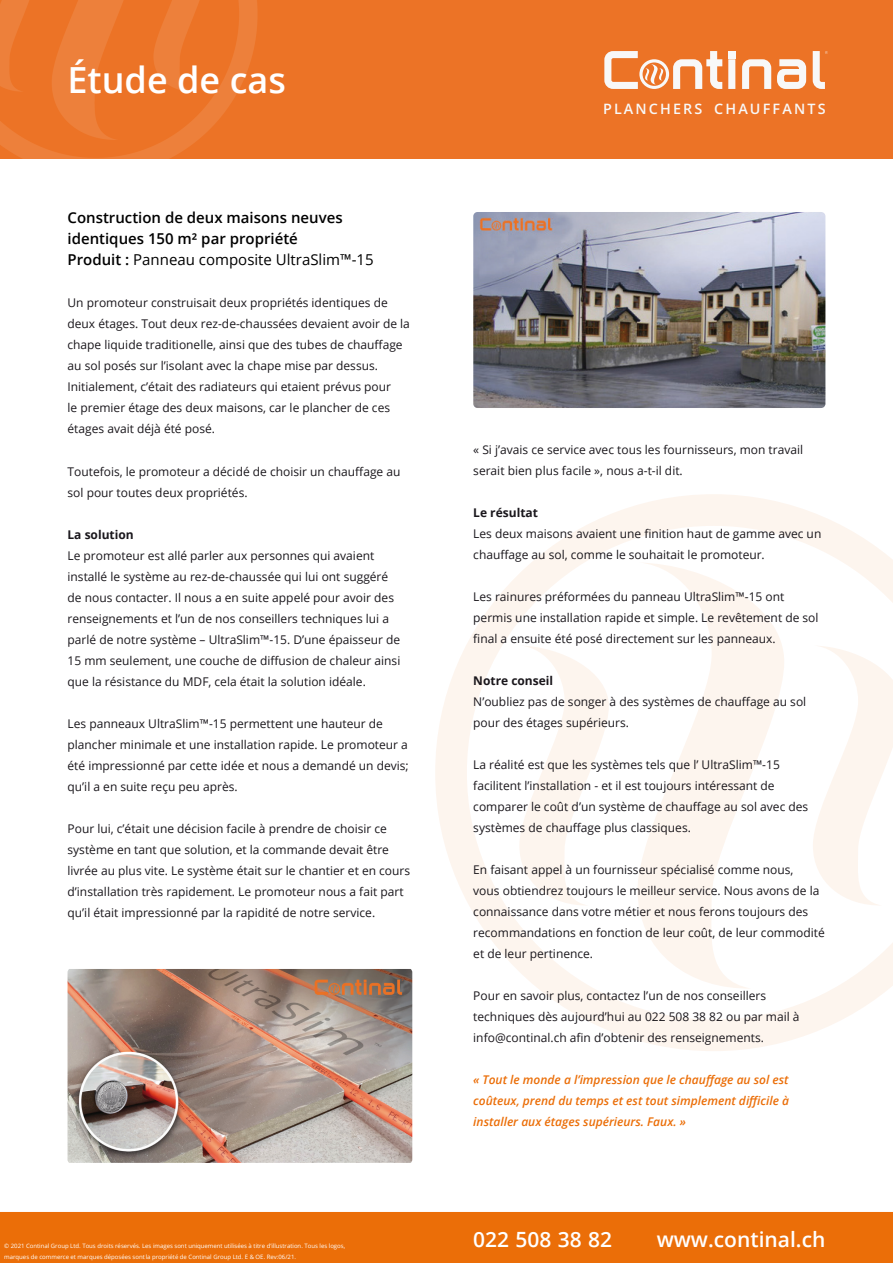
<style>
.page{position:relative;width:893px;height:1263px;background:#fff}
.page>*{position:absolute;margin:0;border:0;box-sizing:border-box;transform-origin:0 0}
.t1{font:600 36px "Open Sans";color:#fff}
.t2{font:600 21px "Open Sans";color:#fff}
.t3{font:600 15px/21px "Open Sans";color:#000}
.t4{font:15px "Open Sans";color:#000}
.t5{font:600 14.4px "Open Sans";letter-spacing:.15em;color:#f8f8f8}
.t6{font:12px/21px "Open Sans";color:#1a171c}
.t7{font:italic 600 12px/21px "Open Sans";color:#eb6e08;text-align:justify}
.t8{font:700 12px "Open Sans";color:#1a171c}
.t9{font:6px/10.5px "Open Sans";color:#fff}
.s1{font-weight:600}
</style>
<div class="page">
<svg style="left:435px;top:494px;width:458px;height:557px"></svg>
<svg style="left:519px;top:645px;width:90px;height:261px"></svg>
<svg style="left:637px;top:562px;width:147px;height:428px"></svg>
<svg style="left:813px;top:645px;width:80px;height:261px"></svg>
<div style="left:0;top:1212px;width:893px;height:51px;background:#eb6e08"></div>
<div style="left:0;top:0;width:893px;height:159px;background:#ec7326"></div>
<img style="left:68px;top:969px;width:344px;height:194px">
<img style="left:473px;top:212px;width:352px;height:196px">
<svg style="left:742px;top:59px;width:29px;height:30px"></svg>
<svg style="left:777px;top:59px;width:29px;height:30px"></svg>
<div style="left:728px;top:59px;width:7px;height:30px;background:#f8f8f8"></div>
<div style="left:728px;top:51px;width:7px;height:7px;background:#f8f8f8"></div>
<svg style="left:604px;top:51px;width:118px;height:38px"></svg>
<svg style="left:813px;top:51px;width:15px;height:38px"></svg>
<p class="t1" style="left:68px;top:55px;width:220px">Étude de cas</p>
<p class="t3" style="left:68px;top:207px;width:277px">Construction de deux maisons neuves identiques 150 m² par propriété</p>
<p class="t4" style="left:68px;top:250px;width:308px"><span class="s1">Produit :</span> Panneau composite UltraSlim™-15</p>
<p class="t6" style="left:68px;top:292px;width:344px">Un promoteur construisait deux propriétés identiques de deux étages. Tout deux rez-de-chaussées devaient avoir de la chape liquide traditionelle, ainsi que des tubes de chauffage au sol posés sur l’isolant avec la chape mise par dessus.</p>
<p class="t6" style="left:68px;top:376px;width:325px;text-align:justify">Initialement, c’était des radiateurs qui etaient prévus pour le premier étage des deux maisons, car le plancher de ces étages avait déjà été posé.</p>
<p class="t6" style="left:68px;top:460px;width:334px">Toutefois, le promoteur a décidé de choisir un chauffage au sol pour toutes deux propriétés.</p>
<p class="t8" style="left:68px;top:526px;width:68px">La solution</p>
<p class="t6" style="left:68px;top:544px;width:334px">Le promoteur est allé parler aux personnes qui avaient installé le système au rez-de-chaussée qui lui ont suggéré de nous contacter. Il nous a en suite appelé pour avoir des renseignements et l’un de nos conseillers techniques lui a parlé de notre système – UltraSlim™-15. D’une épaisseur de 15 mm seulement, une couche de diffusion de chaleur ainsi que la résistance du MDF, cela était la solution idéale.</p>
<p class="t6" style="left:68px;top:712px;width:343px">Les panneaux UltraSlim™-15 permettent une hauteur de plancher minimale et une installation rapide. Le promoteur a été impressionné par cette idée et nous a demandé un devis; qu’il a en suite reçu peu après.</p>
<p class="t6" style="left:68px;top:817px;width:344px">Pour lui, c’était une décision facile à prendre de choisir ce système en tant que solution, et la commande devait être livrée au plus vite. Le système était sur le chantier et en cours d’installation très rapidement. Le promoteur nous a fait part qu’il était impressionné par la rapidité de notre service.</p>
<p class="t9" style="left:4px;top:1241px;width:342px">© 2021 Continal Group Ltd. Tous droits réservés. Les images sont uniquement utilisées à titre d’illustration. Tous les logos, marques de commerce et marques déposées sontla propriété de Continal Group Ltd. E &amp; OE. Rev:06/21.</p>
<p class="t5" style="left:603px;top:99px;width:224px">PLANCHERS CHAUFFANTS</p>
<p class="t6" style="left:473px;top:438px;width:331px">« Si j’avais ce service avec tous les fournisseurs, mon travail serait bien plus facile », nous a-t-il dit.</p>
<p class="t8" style="left:473px;top:504px;width:66px">Le résultat</p>
<p class="t6" style="left:473px;top:522px;width:350px">Les deux maisons avaient une finition haut de gamme avec un chauffage au sol, comme le souhaitait le promoteur.</p>
<p class="t6" style="left:473px;top:585px;width:347px">Les rainures préformées du panneau UltraSlim™-15 ont permis une installation rapide et simple. Le revêtement de sol final a ensuite été posé directement sur les panneaux.</p>
<p class="t8" style="left:473px;top:672px;width:81px">Notre conseil</p>
<p class="t6" style="left:473px;top:690px;width:335px">N’oubliez pas de songer à des systèmes de chauffage au sol pour des étages supérieurs.</p>
<p class="t6" style="left:473px;top:753px;width:337px">La réalité est que les systèmes tels que l’ UltraSlim™-15 facilitent l’installation - et il est toujours intéressant de comparer le coût d’un système de chauffage au sol avec des systèmes de chauffage plus classiques.</p>
<p class="t6" style="left:473px;top:858px;width:353px">En faisant appel à un fournisseur spécialisé comme nous,<br>vous obtiendrez toujours le meilleur service. Nous avons de la connaissance dans votre métier et nous ferons toujours des recommandations en fonction de leur coût, de leur commodité et de leur pertinence.</p>
<p class="t6" style="left:473px;top:984px;width:328px">Pour en savoir plus, contactez l’un de nos conseillers techniques dès aujourd’hui au 022 508 38 82 ou par mail à info@continal.ch afin d’obtenir des renseignements.</p>
<p class="t7" style="left:473px;top:1068px;width:317px">« Tout le monde a l’impression que le chauffage au sol est coûteux, prend du temps et est tout simplement difficile à installer aux étages supérieurs. Faux. »</p>
<p class="t2" style="left:473px;top:1225px;width:140px">022 508 38 82</p>
<p class="t2" style="left:657px;top:1225px;width:170px">www.continal.ch</p>
</div>
